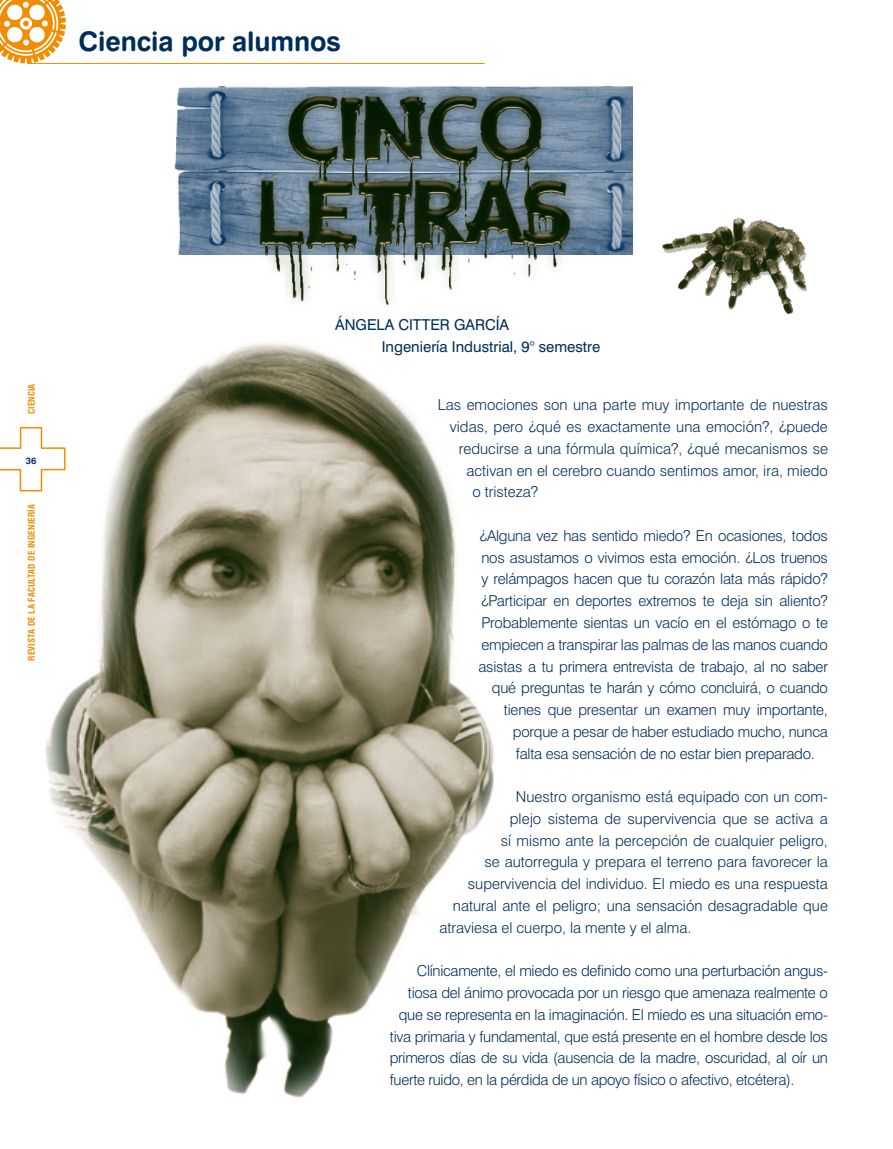
<style>
.page{position:relative;width:893px;height:1149px;background:#fff}
.page>*{position:absolute;margin:0;border:0;box-sizing:border-box;transform-origin:0 0}
.t1{font:27px "Swiss 721 BT Bold Rounded";letter-spacing:-.005em;color:#002d59}
.t2{font:300 15px "Swiss 721 BT";letter-spacing:-.015em;color:#002d59}
.t3{font:15px/21.8px "Swiss 721 BT";color:#002d59}
.t4{font:9.15px "Swiss 721 BT Bold Rounded";color:#002d59}
.t5{font:700 condensed 9px "Swiss 721 BT";letter-spacing:.02em;color:#f28c00}
</style>
<div class="page">
<svg style="left:0;top:0;width:66px;height:63px"></svg>
<hr style="left:28px;top:63px;width:456px;height:1px;background:#f28c00">
<img style="left:174px;top:86px;width:459px;height:168px">
<img style="left:218px;top:62px;width:393px;height:218px">
<img style="left:0;top:280px;width:494px;height:818px">
<img style="left:662px;top:217px;width:145px;height:97px">
<h1 class="t1" style="left:79px;top:24px;width:264px">Ciencia por alumnos</h1>
<p class="t5" style="left:26px;top:414px;width:32px;rotate:-90deg">CIENCIA</p>
<p class="t4" style="left:26px;top:454px;width:12px">36</p>
<p class="t5" style="left:26px;top:660px;width:158px;rotate:-90deg">REVISTA DE LA FACULTAD DE INGENIERÍA</p>
<p class="t3" style="left:382px;top:313px;width:220px;text-indent:-46px">ÁNGELA CITTER GARCÍA<br>Ingeniería Industrial, 9° semestre</p>
<p class="t2" style="left:438px;top:396px;width:392px">Las emociones son una parte muy importante de nuestras</p>
<p class="t2" style="left:450px;top:417px;width:379px">vidas, pero ¿qué es exactamente una emoción?, ¿puede</p>
<p class="t2" style="left:459px;top:439px;width:371px">reducirse a una fórmula química?, ¿qué mecanismos se</p>
<p class="t2" style="left:466px;top:461px;width:363px">activan en el cerebro cuando sentimos amor, ira, miedo</p>
<p class="t2" style="left:472px;top:483px;width:67px">o tristeza?</p>
<p class="t2" style="left:480px;top:526px;width:349px">¿Alguna vez has sentido miedo? En ocasiones, todos</p>
<p class="t2" style="left:481px;top:548px;width:348px">nos asustamos o vivimos esta emoción. ¿Los truenos</p>
<p class="t2" style="left:481px;top:570px;width:348px">y relámpagos hacen que tu corazón lata más rápido?</p>
<p class="t2" style="left:481px;top:591px;width:348px">¿Participar en deportes extremos te deja sin aliento?</p>
<p class="t2" style="left:481px;top:613px;width:348px">Probablemente sientas un vacío en el estómago o te</p>
<p class="t2" style="left:481px;top:635px;width:348px">empiecen a transpirar las palmas de las manos cuando</p>
<p class="t2" style="left:478px;top:657px;width:351px">asistas a tu primera entrevista de trabajo, al no saber</p>
<p class="t2" style="left:492px;top:678px;width:337px">qué preguntas te harán y cómo concluirá, o cuando</p>
<p class="t2" style="left:504px;top:700px;width:325px">tienes que presentar un examen muy importante,</p>
<p class="t2" style="left:513px;top:722px;width:317px">porque a pesar de haber estudiado mucho, nunca</p>
<p class="t2" style="left:516px;top:744px;width:300px">falta esa sensación de no estar bien preparado.</p>
<p class="t2" style="left:516px;top:787px;width:313px">Nuestro organismo está equipado con un com-</p>
<p class="t2" style="left:510px;top:809px;width:320px">plejo sistema de supervivencia que se activa a</p>
<p class="t2" style="left:501px;top:831px;width:329px">sí mismo ante la percepción de cualquier peligro,</p>
<p class="t2" style="left:484px;top:852px;width:345px">se autorregula y prepara el terreno para favorecer la</p>
<p class="t2" style="left:468px;top:874px;width:361px">supervivencia del individuo. El miedo es una respuesta</p>
<p class="t2" style="left:453px;top:896px;width:377px">natural ante el peligro; una sensación desagradable que</p>
<p class="t2" style="left:439px;top:918px;width:253px">atraviesa el cuerpo, la mente y el alma.</p>
<p class="t2" style="left:417px;top:961px;width:413px">Clínicamente, el miedo es definido como una perturbación angus-</p>
<p class="t2" style="left:408px;top:983px;width:422px">tiosa del ánimo provocada por un riesgo que amenaza realmente o</p>
<p class="t2" style="left:399px;top:1005px;width:431px">que se representa en la imaginación. El miedo es una situación emo-</p>
<p class="t2" style="left:390px;top:1026px;width:439px">tiva primaria y fundamental, que está presente en el hombre desde los</p>
<p class="t2" style="left:390px;top:1048px;width:440px">primeros días de su vida (ausencia de la madre, oscuridad, al oír un</p>
<p class="t2" style="left:390px;top:1070px;width:406px">fuerte ruido, en la pérdida de un apoyo físico o afectivo, etcétera).</p>
</div>
